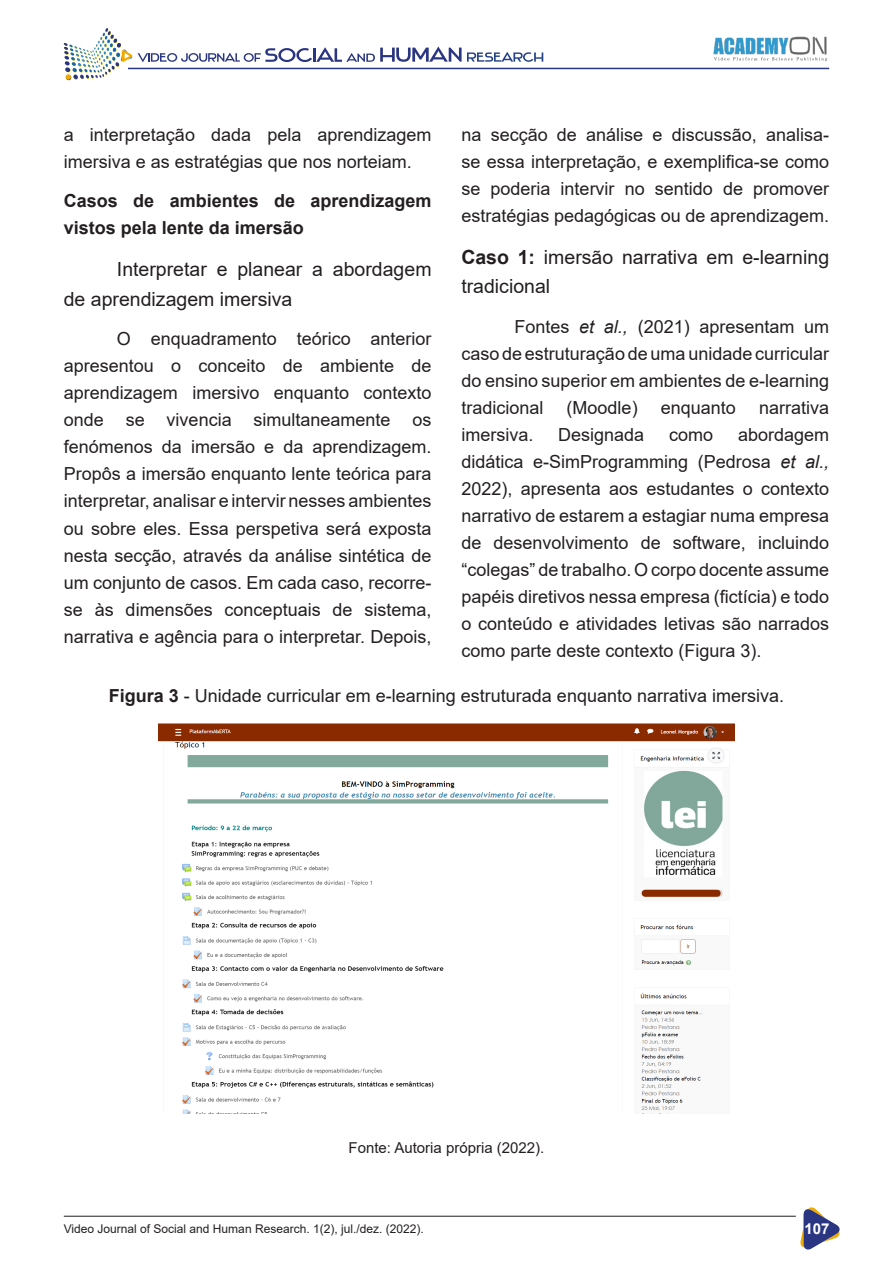
<style>
.page{position:relative;width:893px;height:1263px;background:#fff}
.page>*{position:absolute;margin:0;border:0;box-sizing:border-box;transform-origin:0 0}
.t1{font:19.5px/29.2px "Arial";color:#231f20}
.t2{font:18px/27px "Arial";color:#231f20;text-align:justify}
.t3{font:700 18px/27px "Arial";color:#231f20}
.t4{font:15px "Arial";color:#231f20}
.t5{font:700 15px "Arial";color:#fff}
.t6{font:12px "Arial";color:#231f20}
.s1{font-weight:700}
.s2{font-style:italic}
</style>
<div class="page">
<svg style="left:785px;top:1207px;width:55px;height:43px"></svg>
<hr style="left:64px;top:1216px;width:732px;height:1px;background:#231f20">
<hr style="left:128px;top:68px;width:701px;height:1px;background:#2b3682">
<img style="left:64px;top:28px;width:68px;height:52px">
<img style="left:713px;top:37px;width:115px;height:25px">
<svg style="left:138px;top:46px;width:405px;height:16px"></svg>
<img style="left:159px;top:724px;width:575px;height:389px">
<p class="t2" style="left:64px;top:121px;width:369px">a interpretação dada pela aprendizagem imersiva e as estratégias que nos norteiam.</p>
<p class="t3" style="left:64px;top:188px;width:369px">Casos de ambientes de aprendizagem vistos pela lente da imersão</p>
<p class="t1" style="left:64px;top:255px;width:369px;text-indent:53px">Interpretar e planear a abordagem de aprendizagem imersiva</p>
<p class="t2" style="left:64px;top:325px;width:369px;text-indent:53px">O enquadramento teórico anterior apresentou o conceito de ambiente de aprendizagem imersivo enquanto contexto onde se vivencia simultaneamente os fenómenos da imersão e da aprendizagem.<br>Propôs a imersão enquanto lente teórica para interpretar, analisar e intervir nesses ambientes ou sobre eles. Essa perspetiva será exposta nesta secção, através da análise sintética de um conjunto de casos. Em cada caso, recorre&shy;se às dimensões conceptuais de sistema, narrativa e agência para o interpretar. Depois,</p>
<p class="t2" style="left:461px;top:121px;width:369px">na secção de análise e discussão, analisa&shy;se essa interpretação, e exemplifica-se como se poderia intervir no sentido de promover estratégias pedagógicas ou de aprendizagem.</p>
<p class="t1" style="left:461px;top:242px;width:369px"><span class="s1">Caso 1:</span> imersão narrativa em e-learning tradicional</p>
<p class="t2" style="left:461px;top:313px;width:369px;text-indent:53px">Fontes <span class="s2">et al.,</span> (2021) apresentam um caso de estruturação de uma unidade curricular do ensino superior em ambientes de e-learning tradicional</p>
<p class="t2" style="left:567px;top:394px;width:73px">(Moodle)</p>
<p class="t2" style="left:661px;top:394px;width:77px">enquanto</p>
<p class="t2" style="left:759px;top:394px;width:72px">narrativa</p>
<p class="t2" style="left:461px;top:421px;width:369px;text-indent:277px">abordagem didática e-SimProgramming (Pedrosa <span class="s2">et al., </span>2022), apresenta aos estudantes o contexto narrativo de estarem a estagiar numa empresa de desenvolvimento de software, incluindo “colegas” de trabalho. O corpo docente assume papéis diretivos nessa empresa (fictícia) e todo o conteúdo e atividades letivas são narrados como parte deste contexto (Figura 3).</p>
<p class="t2" style="left:461px;top:421px;width:73px">imersiva.</p>
<p class="t2" style="left:558px;top:421px;width:88px">Designada</p>
<p class="t2" style="left:669px;top:421px;width:46px">como</p>
<p class="t2" style="left:109px;top:682px;width:677px"><span class="s1">Figura 3</span> - Unidade curricular em e-learning estruturada enquanto narrativa imersiva.</p>
<p class="t4" style="left:348px;top:1137px;width:197px">Fonte: Autoria própria (2022).</p>
<p class="t6" style="left:64px;top:1220px;width:361px">Video Journal of Social and Human Research. 1(2), jul./dez. (2022).</p>
<p class="t5" style="left:804px;top:1218px;width:27px">107</p>
</div>
